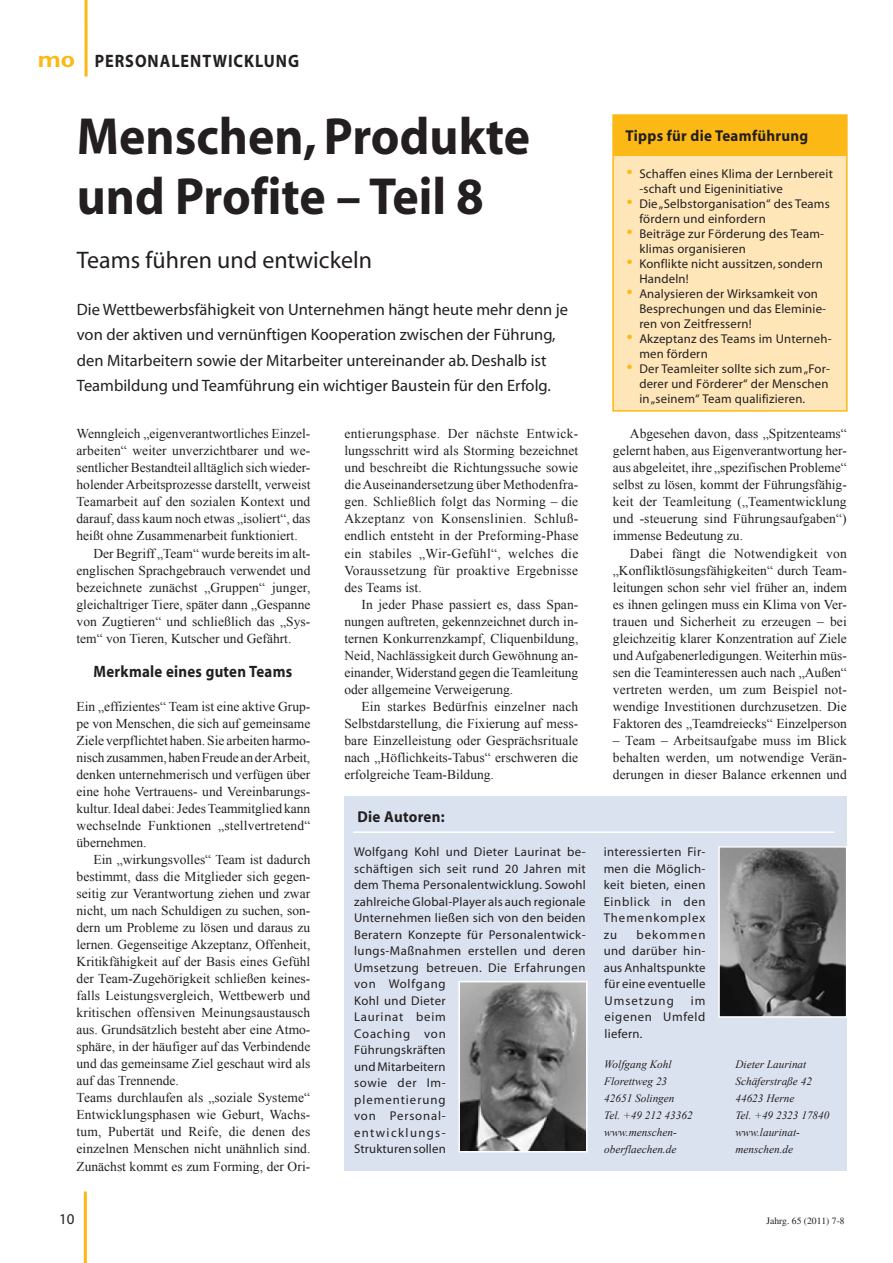
<style>
.page{position:relative;width:893px;height:1263px;background:#fff}
.page>*{position:absolute;margin:0;border:0;box-sizing:border-box;transform-origin:0 0}
.t1{font:700 52.5px/60px "Myriad";color:#231f20;scale:.95 1}
.t2{font:24px "Myriad";color:#231f20}
.t3{font:700 18px "Myriad";letter-spacing:.06em;color:#231f20;scale:.9 1}
.t4{font:18px/30px "Gill Sans";color:#fcb814;text-align:justify}
.t5{font:16.5px/25.5px "Myriad";color:#231f20}
.t6{font:700 16.5px "Myriad";letter-spacing:.02em;color:#231f20;scale:.9 1}
.t7{font:700 15.75px "Myriad";letter-spacing:.02em;color:#231f20;scale:.95 1}
.t8{font:15px "Myriad";color:#231f20}
.t9{font:13.5px/17.1px "Times New Roman";color:#231f20;text-align:justify}
.t10{font:12.75px/16.5px "Myriad";letter-spacing:.015em;color:#231f20;text-align:justify}
.t11{font:italic 11.25px/17.1px "Times New Roman";color:#231f20}
.t12{font:9.6px "Times";color:#231f20}
.s1{font-family:"Gill Sans";font-size:24px;color:#fcb814}
</style>
<div class="page">
<hr style="left:84px;top:1191px;width:3px;height:72px;background:#fcb814">
<hr style="left:85px;top:0;width:3px;height:77px;background:#fcb814">
<div style="left:344px;top:796px;width:502px;height:374px;background:#dbe2ef"></div>
<hr style="left:353px;top:831px;width:481px;height:2px;background:#fff">
<img style="left:461px;top:984px;width:123px;height:165px">
<div style="left:458px;top:981px;width:129px;height:171px;border:2px solid #fff"></div>
<img style="left:721px;top:849px;width:123px;height:166px">
<div style="left:718px;top:846px;width:129px;height:172px;border:2px solid #fff"></div>
<div style="left:613px;top:115px;width:234px;height:296px;background:#fee6b9"></div>
<div style="left:612px;top:114px;width:236px;height:298px;border:2px solid #fcb814"></div>
<div style="left:613px;top:115px;width:233px;height:40px;background:#fcb814"></div>
<h3 class="t3" style="left:38px;top:51px;width:292px"><span class="s1">mo</span> Personalentwicklung</h3>
<h1 class="t1" style="left:77px;top:108px;width:479px">Menschen, Produkte und Profite – Teil 8</h1>
<h2 class="t2" style="left:77px;top:248px;width:297px">Teams führen und entwickeln</h2>
<p class="t5" style="left:77px;top:297px;width:493px">Die Wettbewerbsfähigkeit von Unternehmen hängt heute mehr denn je von der aktiven und vernünftigen Kooperation zwischen der Führung, den Mitarbeitern sowie der Mitarbeiter untereinander ab. Deshalb ist Teambildung und Teamführung ein wichtiger Baustein für den Erfolg.</p>
<p class="t7" style="left:625px;top:128px;width:194px">Tipps für die Teamführung</p>
<p class="t10" style="left:639px;top:167px;width:195px;line-height:15px;text-align:left">Schaffen eines Klima der Lernbereit -schaft und Eigeninitiative<br>Die „Selbstorganisation“ des Teams fördern und einfordern<br>Beiträge zur Förderung des Team&shy;klimas organisieren<br>Konflikte nicht aussitzen, sondern<br>Handeln!<br>Analysieren der Wirksamkeit von<br>Besprechungen und das Eleminie&shy;ren von Zeitfressern!<br>Akzeptanz des Teams im Unterneh&shy;men fördern<br>Der Teamleiter sollte sich zum „For&shy;derer und Förderer“ der Menschen in „seinem“ Team qualifizieren.</p>
<h3 class="t4" style="left:627px;top:157px;width:8px">• • • • •</h3>
<h3 class="t4" style="left:627px;top:322px;width:8px">• •</h3>
<p class="t9" style="left:77px;top:425px;width:235px">Wenngleich „eigenverantwortliches Einzel-</p>
<p class="t9" style="left:77px;top:442px;width:235px">arbeiten“ weiter unverzichtbarer und we-</p>
<p class="t9" style="left:77px;top:459px;width:235px">sentlicher Bestandteil alltäglich sich wieder-</p>
<p class="t9" style="left:77px;top:476px;width:235px">holender Arbeitsprozesse darstellt, verweist</p>
<p class="t9" style="left:77px;top:493px;width:235px">Teamarbeit auf den sozialen Kontext und</p>
<p class="t9" style="left:77px;top:510px;width:235px">darauf, dass kaum noch etwas „isoliert“, das</p>
<p class="t9" style="left:77px;top:527px;width:223px">heißt ohne Zusammenarbeit funktioniert.</p>
<p class="t9" style="left:94px;top:544px;width:218px">Der Begriff „Team“ wurde bereits im alt-</p>
<p class="t9" style="left:77px;top:561px;width:235px">englischen Sprachgebrauch verwendet und</p>
<p class="t9" style="left:77px;top:578px;width:235px">bezeichnete zunächst „Gruppen“ junger,</p>
<p class="t9" style="left:77px;top:595px;width:235px">gleichaltriger Tiere, später dann „Gespanne</p>
<p class="t9" style="left:77px;top:612px;width:235px">von Zugtieren“ und schließlich das „Sys-</p>
<p class="t9" style="left:77px;top:629px;width:217px">tem“ von Tieren, Kutscher und Gefährt.</p>
<p class="t6" style="left:94px;top:663px;width:222px">Merkmale eines guten Teams</p>
<p class="t9" style="left:77px;top:697px;width:235px">Ein „effizientes“ Team ist eine aktive Grup&shy;pe von Menschen, die sich auf gemeinsame Ziele verpflichtet haben. Sie arbeiten harmo&shy;nisch zusammen, haben Freude an der Arbeit, denken unternehmerisch und verfügen über eine hohe Vertrauens- und Vereinbarungs&shy;kultur. Ideal dabei: Jedes Teammitglied kann wechselnde Funktionen „stellvertretend“ übernehmen.</p>
<p class="t9" style="left:77px;top:851px;width:235px;text-align:left;text-indent:17px">Ein „wirkungsvolles“ Team ist dadurch bestimmt, dass die Mitglieder sich gegen&shy;seitig zur Verantwortung ziehen und zwar nicht, um nach Schuldigen zu suchen, son&shy;dern um Probleme zu lösen und daraus zu lernen. Gegenseitige Akzeptanz, Offenheit, Kritikfähigkeit auf der Basis eines Gefühl der Team-Zugehörigkeit schließen keines&shy;falls Leistungsvergleich, Wettbewerb und kritischen offensiven Meinungsaustausch aus. Grundsätzlich besteht aber eine Atmo&shy;sphäre, in der häufiger auf das Verbindende und das gemeinsame Ziel geschaut wird als auf das Trennende.<br>Teams durchlaufen als „soziale Systeme“ Entwicklungsphasen wie Geburt, Wachs&shy;tum, Pubertät und Reife, die denen des einzelnen Menschen nicht unähnlich sind.<br>Zunächst kommt es zum Forming, der Ori-</p>
<p class="t9" style="left:344px;top:425px;width:236px">entierungsphase. Der nächste Entwick&shy;lungsschritt wird als Storming bezeichnet und beschreibt die Richtungssuche sowie die Auseinandersetzung über Methodenfra&shy;gen. Schließlich folgt das Norming – die Akzeptanz von Konsenslinien. Schluß&shy;endlich entsteht in der Preforming-Phase ein stabiles „Wir-Gefühl“, welches die Voraussetzung für proaktive Ergebnisse des Teams ist.</p>
<p class="t9" style="left:344px;top:595px;width:235px;text-indent:17px">In jeder Phase passiert es, dass Span&shy;nungen auftreten, gekennzeichnet durch in&shy;ternen Konkurrenzkampf, Cliquenbildung, Neid, Nachlässigkeit durch Gewöhnung an&shy;einander, Widerstand gegen die Teamleitung oder allgemeine Verweigerung.</p>
<p class="t9" style="left:344px;top:697px;width:235px;text-indent:17px">Ein starkes Bedürfnis einzelner nach Selbstdarstellung, die Fixierung auf mess&shy;bare Einzelleistung oder Gesprächsrituale nach „Höflichkeits-Tabus“ erschweren die erfolgreiche Team-Bildung.</p>
<p class="t9" style="left:613px;top:425px;width:235px;text-indent:17px">Abgesehen davon, dass „Spitzenteams“ gelernt haben, aus Eigenverantwortung her&shy;aus abgeleitet, ihre „spezifischen Probleme“ selbst zu lösen, kommt der Führungsfähig&shy;keit der Teamleitung („Teamentwicklung und -steuerung sind Führungsaufgaben“) immense Bedeutung zu.</p>
<p class="t9" style="left:613px;top:544px;width:235px;text-indent:17px">Dabei fängt die Notwendigkeit von „Konfliktlösungsfähigkeiten“ durch Team&shy;leitungen schon sehr viel früher an, indem es ihnen gelingen muss ein Klima von Ver&shy;trauen und Sicherheit zu erzeugen –- bei gleichzeitig klarer Konzentration auf Ziele und Aufgabenerledigungen. Weiterhin müs&shy;sen die Teaminteressen auch nach „Außen“ vertreten werden, um zum Beispiel not&shy;wendige Investitionen durchzusetzen. Die Faktoren des „Teamdreiecks“ Einzelperson</p>
<p class="t9" style="left:613px;top:731px;width:235px">– Team – Arbeitsaufgabe muss im Blick behalten werden, um notwendige Verän&shy;derungen in dieser Balance erkennen und</p>
<p class="t7" style="left:357px;top:809px;width:93px">Die Autoren:</p>
<p class="t10" style="left:354px;top:844px;width:233px;text-align:left">Wolfgang Kohl und Dieter Laurinat be&shy;schäftigen sich seit rund 20 Jahren mit dem Thema Personalentwicklung. Sowohl zahlreiche Global-Player als auch regionale<br>Unternehmen ließen sich von den beiden<br>Beratern Konzepte für Personalentwick&shy;lungs-Maßnahmen erstellen und deren<br>Umsetzung betreuen. Die Erfahrungen von Wolfgang<br>Kohl und Dieter<br>Laurinat beim<br>Coaching von<br>Führungskräften<br>und Mitarbeitern<br>sowie der Im-<br>plementierung<br>von Personal-<br>entwicklungs-<br>Strukturen sollen</p>
<p class="t10" style="left:604px;top:844px;width:103px">interessierten Fir&shy;men die Möglich&shy;keit bieten, einen Einblick in den Themenkomplex zu</p>
<p class="t10" style="left:604px;top:927px;width:103px;text-indent:33px">bekommen und darüber hin&shy;aus Anhaltspunkte für eine eventuelle Umsetzung</p>
<p class="t10" style="left:604px;top:993px;width:103px;text-indent:86px">im eigenen Umfeld liefern.</p>
<p class="t11" style="left:604px;top:1056px;width:90px">Wolfgang Kohl<br>Florettweg 23<br>42651 Solingen<br>Tel. +49 212 43362 www.menschen&shy;oberflaechen.de</p>
<p class="t11" style="left:735px;top:1056px;width:96px">Dieter Laurinat<br>Schäferstraße 42<br>44623 Herne<br>Tel. +49 2323 17840 www.laurinat&shy;menschen.de</p>
<p class="t8" style="left:59px;top:1211px;width:17px">10</p>
<p class="t12" style="left:766px;top:1215px;width:80px">Jahrg. 65 (2011) 7-8</p>
</div>
